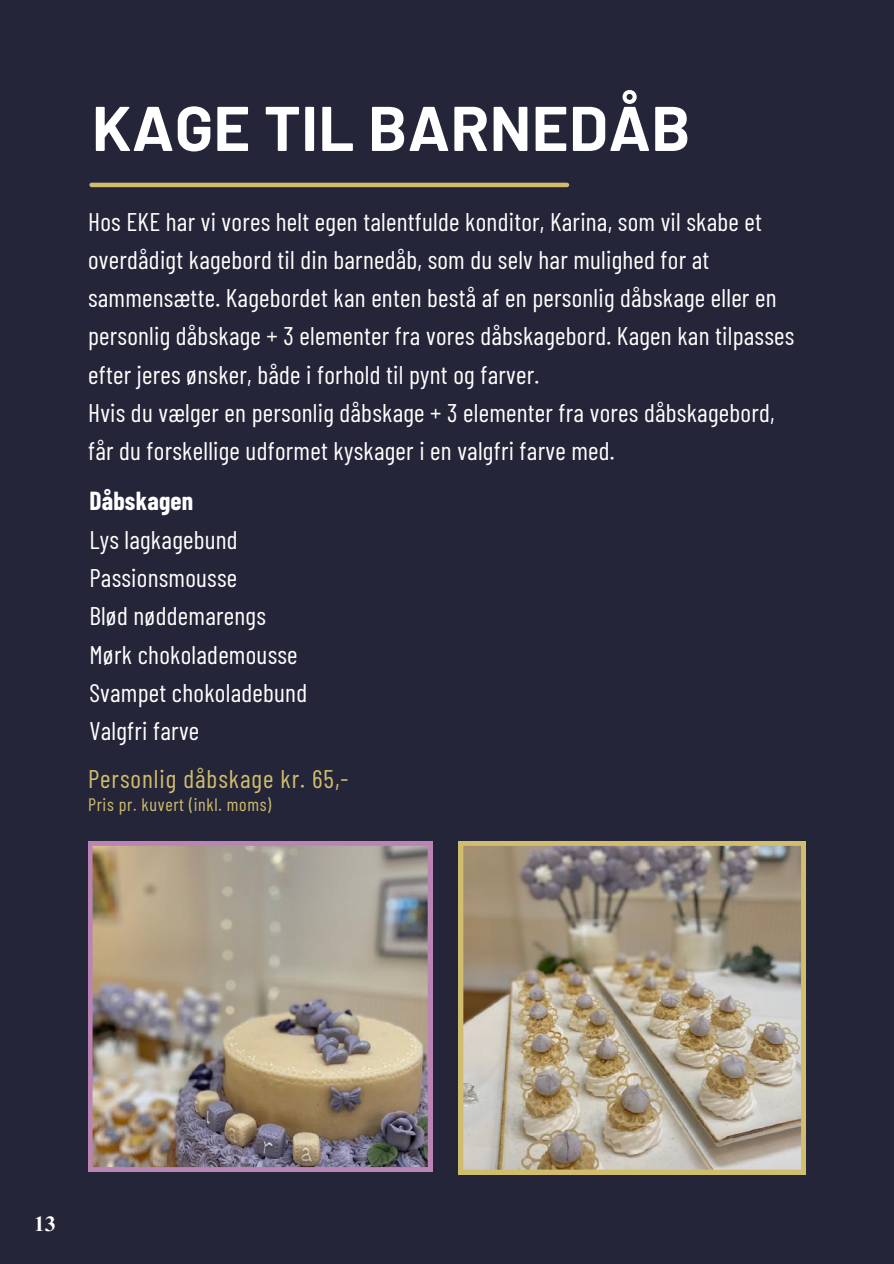
<style>
.page{position:relative;width:894px;height:1264px;background:#fff}
.page>*{position:absolute;margin:0;border:0;box-sizing:border-box;transform-origin:0 0}
.t1{font:700 63px "Barlow";letter-spacing:.01em;color:#fff}
.t2{font:25.5px/38.2px "Barlow Condensed";letter-spacing:.01em;color:#fff}
.t3{font:25.5px "Barlow Condensed";letter-spacing:.04em;color:#d0be6e}
.t4{font:700 25.5px "Barlow Condensed";letter-spacing:.01em;color:#fff}
.t5{font:700 21px "Times NRMT Pro";color:#fff}
.t6{font:18px "Barlow Condensed";letter-spacing:.04em;color:#d0be6e}
</style>
<div class="page">
<div style="left:0;top:0;width:893px;height:1263px;background:#242539"></div>
<img style="left:458px;top:841px;width:347px;height:333px">
<img style="left:88px;top:841px;width:344px;height:330px">
<hr style="left:92px;top:183px;width:475px;height:4px;background:#d0be6e">
<h1 class="t1" style="left:92px;top:88px;width:599px">KAGE TIL BARNEDÅB</h1>
<p class="t2" style="left:88px;top:201px;width:707px">Hos EKE har vi vores helt egen talentfulde konditor, Karina, som vil skabe et overdådigt kagebord til din barnedåb, som du selv har mulighed for at sammensætte. Kagebordet kan enten bestå af en personlig dåbskage eller en personlig dåbskage + 3 elementer fra vores dåbskagebord. Kagen kan tilpasses efter jeres ønsker, både i forhold til pynt og farver.<br>Hvis du vælger en personlig dåbskage + 3 elementer fra vores dåbskagebord, får du forskellige udformet kyskager i en valgfri farve med.</p>
<p class="t4" style="left:89px;top:485px;width:105px">Dåbskagen</p>
<p class="t2" style="left:89px;top:519px;width:219px">Lys lagkagebund<br>Passionsmousse<br>Blød nøddemarengs<br>Mørk chokolademousse<br>Svampet chokoladebund<br>Valgfri farve</p>
<p class="t3" style="left:88px;top:762px;width:262px">Personlig dåbskage kr. 65,-</p>
<p class="t6" style="left:88px;top:793px;width:184px">Pris pr. kuvert (inkl. moms)</p>
<p class="t5" style="left:34px;top:1215px;width:22px">13</p>
</div>
